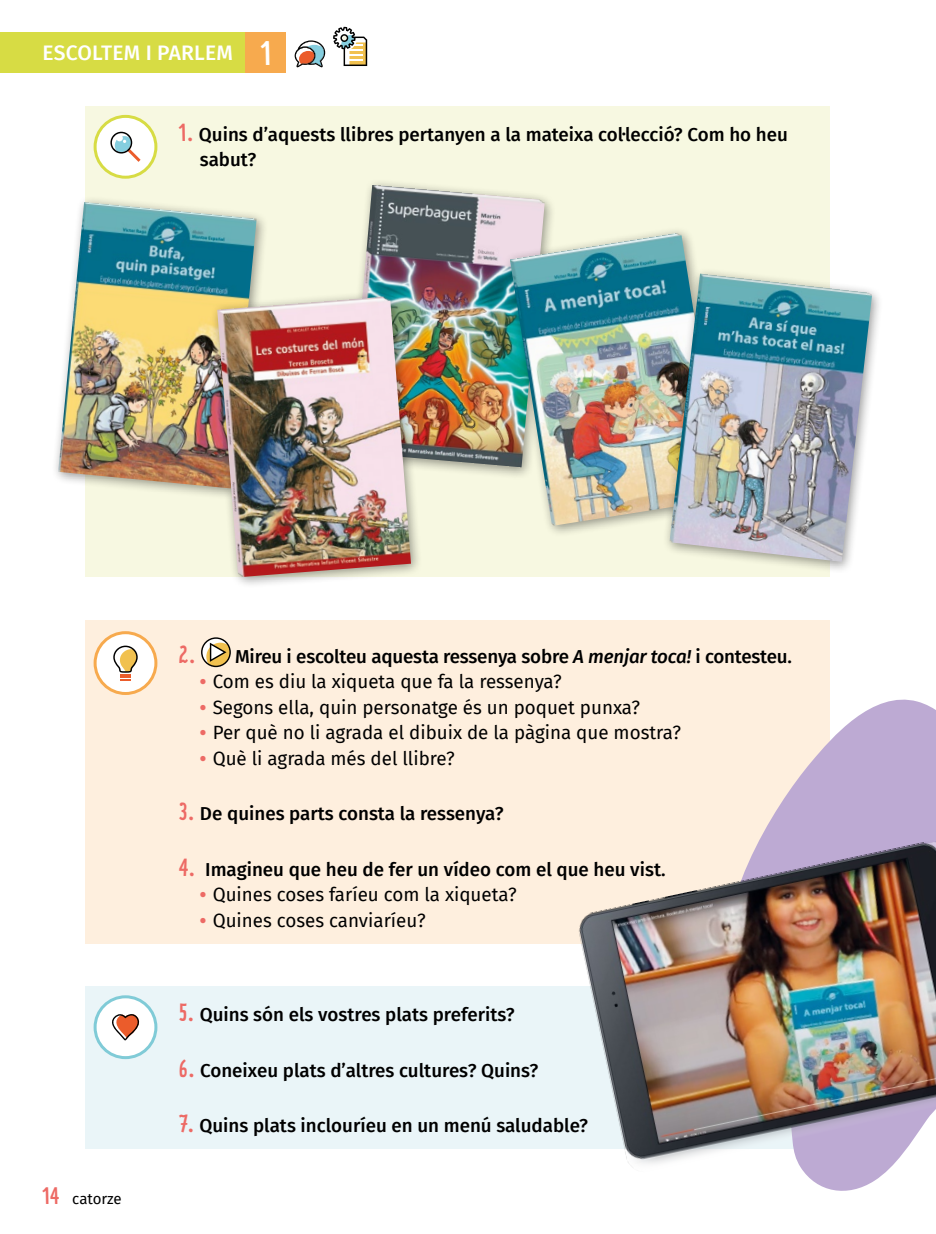
<style>
.page{position:relative;width:936px;height:1234px;background:#fff}
.page>*{position:absolute;margin:0;border:0;box-sizing:border-box;transform-origin:0 0}
.t1{font:500 21px "Fira Sans";letter-spacing:.01em;color:#fff}
.t2{font:21px "Prater Script Pro";color:#ed6a65}
.t3{font:500 18.75px/25.5px "Fira Sans";color:#000}
.t4{font:18.75px "Fira Sans";color:#000}
.Pàg__text{font:15px "Fira Sans";letter-spacing:-.01em;color:#000}
.s1{font-family:"Prater Script Pro";font-weight:400;font-size:30px}
.s2{font-family:"Prater Script Pro";font-weight:400;font-size:21.75px;color:#ed6a65}
.s3{font-style:italic}
.s4{font-weight:700;color:#ed6a65}
</style>
<div class="page">
<div style="left:0;top:33px;width:246px;height:40px;background:#d7dc44"></div>
<div style="left:246px;top:33px;width:40px;height:40px;background:#f7aa4e"></div>
<svg style="left:333px;top:27px;width:34px;height:39px"></svg>
<svg style="left:294px;top:40px;width:31px;height:27px"></svg>
<div style="left:85px;top:106px;width:744px;height:471px;background:#f7f8e1"></div>
<div style="left:85px;top:620px;width:744px;height:323px;background:#feefde"></div>
<svg style="left:201px;top:637px;width:30px;height:30px"></svg>
<div style="left:85px;top:986px;width:744px;height:162px;background:#eaf5f8"></div>
<div style="left:95px;top:116px;width:61px;height:61px;background:#fff;border-radius:50%"></div>
<div style="left:94px;top:115px;width:63px;height:64px;border:3px solid #d7dc44;border-radius:50%"></div>
<svg style="left:110px;top:132px;width:30px;height:30px"></svg>
<div style="left:95px;top:632px;width:61px;height:61px;background:#fff;border-radius:50%"></div>
<div style="left:94px;top:631px;width:63px;height:63px;border:3px solid #f7aa4e;border-radius:50%"></div>
<svg style="left:113px;top:645px;width:25px;height:35px"></svg>
<div style="left:95px;top:996px;width:61px;height:61px;background:#fff;border-radius:50%"></div>
<div style="left:94px;top:995px;width:63px;height:63px;border:3px solid #80cbd7;border-radius:50%"></div>
<svg style="left:112px;top:1014px;width:27px;height:26px"></svg>
<div style="left:51px;top:195px;width:217px;height:305px;background:#000;opacity:.4"></div>
<img style="left:58px;top:202px;width:199px;height:286px">
<div style="left:342px;top:178px;width:214px;height:301px;background:#000;opacity:.4"></div>
<img style="left:349px;top:185px;width:196px;height:282px">
<div style="left:503px;top:226px;width:232px;height:311px;background:#000;opacity:.4"></div>
<img style="left:510px;top:232px;width:213px;height:294px">
<div style="left:662px;top:266px;width:222px;height:308px;background:#000;opacity:.4"></div>
<img style="left:669px;top:273px;width:203px;height:288px">
<div style="left:210px;top:289px;width:213px;height:300px;background:#000;opacity:.4"></div>
<img style="left:217px;top:296px;width:194px;height:281px">
<svg style="left:760px;top:689px;width:175px;height:502px;fill:#bdaad3"></svg>
<img style="left:533px;top:839px;width:402px;height:344px">
<p class="t1" style="left:43px;top:36px;width:229px">ESCOLTEM I PARLEM <span class="s1">1</span></p>
<p class="t3" style="left:200px;top:121px;width:589px;text-indent:-21px"><span class="s2">1.</span> Quins d’aquests llibres pertanyen a la mateixa col·lecció? Com ho heu sabut?</p>
<p class="t3" style="left:179px;top:642px;width:614px"><span class="s2">2.</span> Mireu i escolteu aquesta ressenya sobre <span class="s3">A menjar toca!</span> i contesteu.</p>
<p class="t4" style="left:200px;top:667px;width:363px"><span class="s4">•</span> Com es diu la xiqueta que fa la ressenya?</p>
<p class="t4" style="left:200px;top:693px;width:441px"><span class="s4">•</span> Segons ella, quin personatge és un poquet punxa?</p>
<p class="t4" style="left:200px;top:718px;width:482px"><span class="s4">•</span> Per què no li agrada el dibuix de la pàgina que mostra?</p>
<p class="t4" style="left:200px;top:744px;width:256px"><span class="s4">•</span> Què li agrada més del llibre?</p>
<p class="t3" style="left:179px;top:799px;width:326px"><span class="s2">3.</span> De quines parts consta la ressenya?</p>
<p class="t3" style="left:179px;top:855px;width:488px"><span class="s2">4.</span> Imagineu que heu de fer un vídeo com el que heu vist.</p>
<p class="t4" style="left:200px;top:880px;width:318px"><span class="s4">•</span> Quines coses faríeu com la xiqueta?</p>
<p class="t4" style="left:200px;top:905px;width:227px"><span class="s4">•</span> Quines coses canviaríeu?</p>
<p class="t2" style="left:42px;top:1178px;width:19px">14</p>
<p class="Pàg__text" style="left:72px;top:1187px;width:51px">catorze</p>
<p class="t3" style="left:179px;top:1000px;width:337px"><span class="s2">5.</span> Quins són els vostres plats preferits?</p>
<p class="t3" style="left:179px;top:1056px;width:361px"><span class="s2">6.</span> Coneixeu plats d’altres cultures? Quins?</p>
<p class="t3" style="left:179px;top:1111px;width:411px"><span class="s2">7.</span> Quins plats inclouríeu en un menú saludable?</p>
</div>
